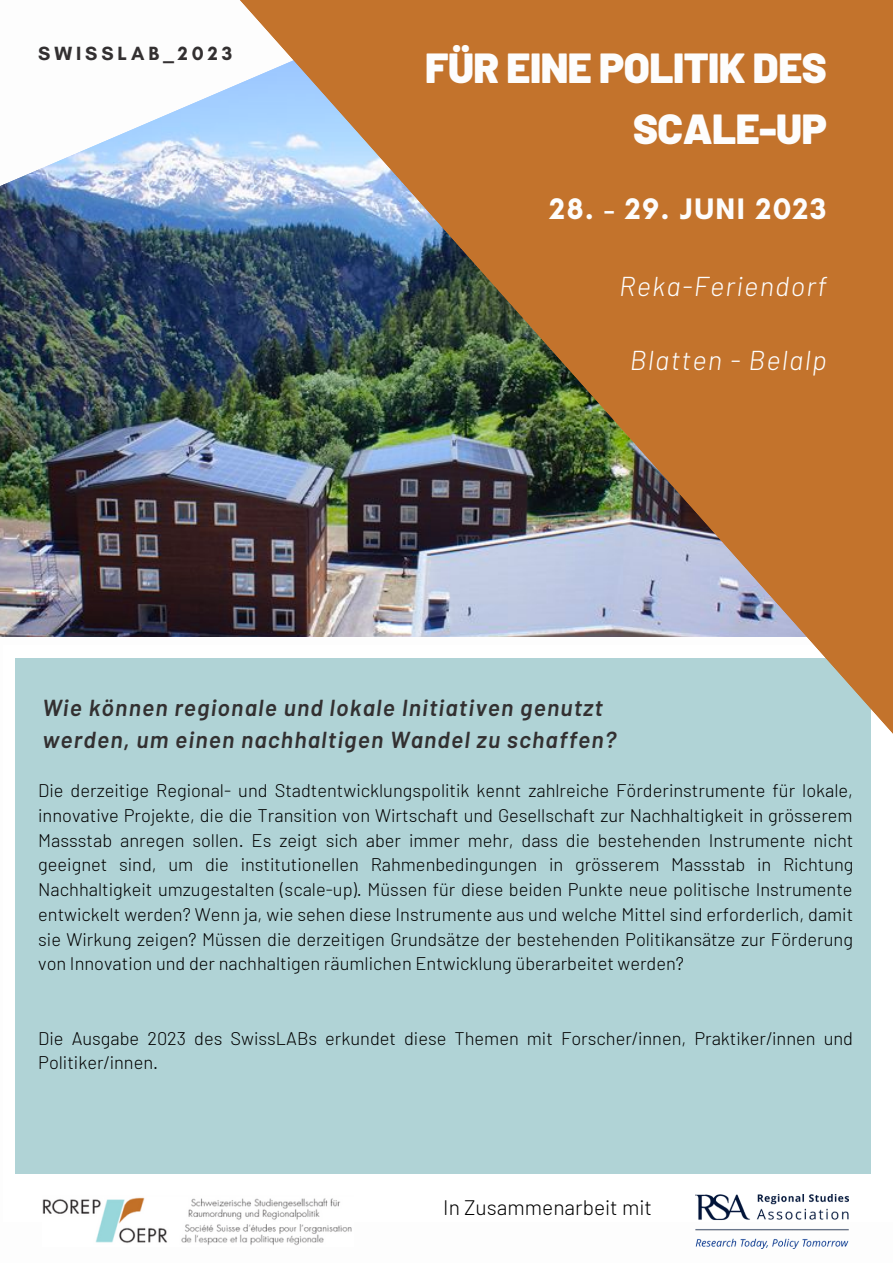
<style>
.page{position:relative;width:893px;height:1264px;background:#fff}
.page>*{position:absolute;margin:0;border:0;box-sizing:border-box;transform-origin:0 0}
.t1{font:900 42px/60.8px "Barlow";letter-spacing:-.01em;color:#fdfdfd;text-align:right}
.t2{font:700 30.3px "Glacial Indifference";letter-spacing:.05em;color:#fdfdfd}
.t3{font:italic 300 27.3px "Barlow";letter-spacing:.05em;color:#fdfdfd}
.t4{font:italic 600 23.1px/31.5px "Barlow";letter-spacing:.05em;color:#333031}
.t5{font:300 21px "Barlow";color:#000}
.t6{font:700 19.5px "Glacial Indifference";letter-spacing:.2em;color:#333031}
.t7{font:300 18.3px/24.8px "Barlow";color:#000;text-align:justify}
</style>
<div class="page">
<div style="left:15px;top:658px;width:855px;height:515px;background:#b0d3d6"></div>
<img style="left:0;top:235px;width:227px;height:401px">
<img style="left:0;top:89px;width:227px;height:146px">
<img style="left:227px;top:0;width:665px;height:753px">
<img style="left:42px;top:1197px;width:310px;height:48px">
<img style="left:695px;top:1194px;width:152px;height:54px">
<p class="t6" style="left:38px;top:42px;width:195px">SWISSLAB_2023</p>
<h1 class="t1" style="left:425px;top:36px;width:403px">FÜR EINE POLITIK DES<br>SCALE-UP</h1>
<h2 class="t2" style="left:549px;top:190px;width:278px">28. - 29. JUNI 2023</h2>
<h3 class="t3" style="left:619px;top:268px;width:209px">Reka-Feriendorf</h3>
<h3 class="t3" style="left:629px;top:342px;width:198px">Blatten - Belalp</h3>
<p class="t4" style="left:42px;top:691px;width:575px">Wie können regionale und lokale Initiativen genutzt werden, um einen nachhaltigen Wandel zu schaffen?</p>
<p class="t7" style="left:38px;top:777px;width:816px">Die derzeitige Regional- und Stadtentwicklungspolitik kennt zahlreiche Förderinstrumente für lokale, innovative Projekte, die die Transition von Wirtschaft und Gesellschaft zur Nachhaltigkeit in grösserem Massstab anregen sollen. Es zeigt sich aber immer mehr, dass die bestehenden Instrumente nicht geeignet sind, um die institutionellen Rahmenbedingungen in grösserem Massstab in Richtung Nachhaltigkeit umzugestalten (scale-up). Müssen für diese beiden Punkte neue politische Instrumente entwickelt werden? Wenn ja, wie sehen diese Instrumente aus und welche Mittel sind erforderlich, damit sie Wirkung zeigen? Müssen die derzeitigen Grundsätze der bestehenden Politikansätze zur Förderung von Innovation und der nachhaltigen räumlichen Entwicklung überarbeitet werden?</p>
<p class="t7" style="left:38px;top:1024px;width:816px">Die Ausgabe 2023 des SwissLABs erkundet diese Themen mit Forscher/innen, Praktiker/innen und<br>Politiker/innen.</p>
<p class="t5" style="left:443px;top:1193px;width:210px">In Zusammenarbeit mit</p>
</div>
